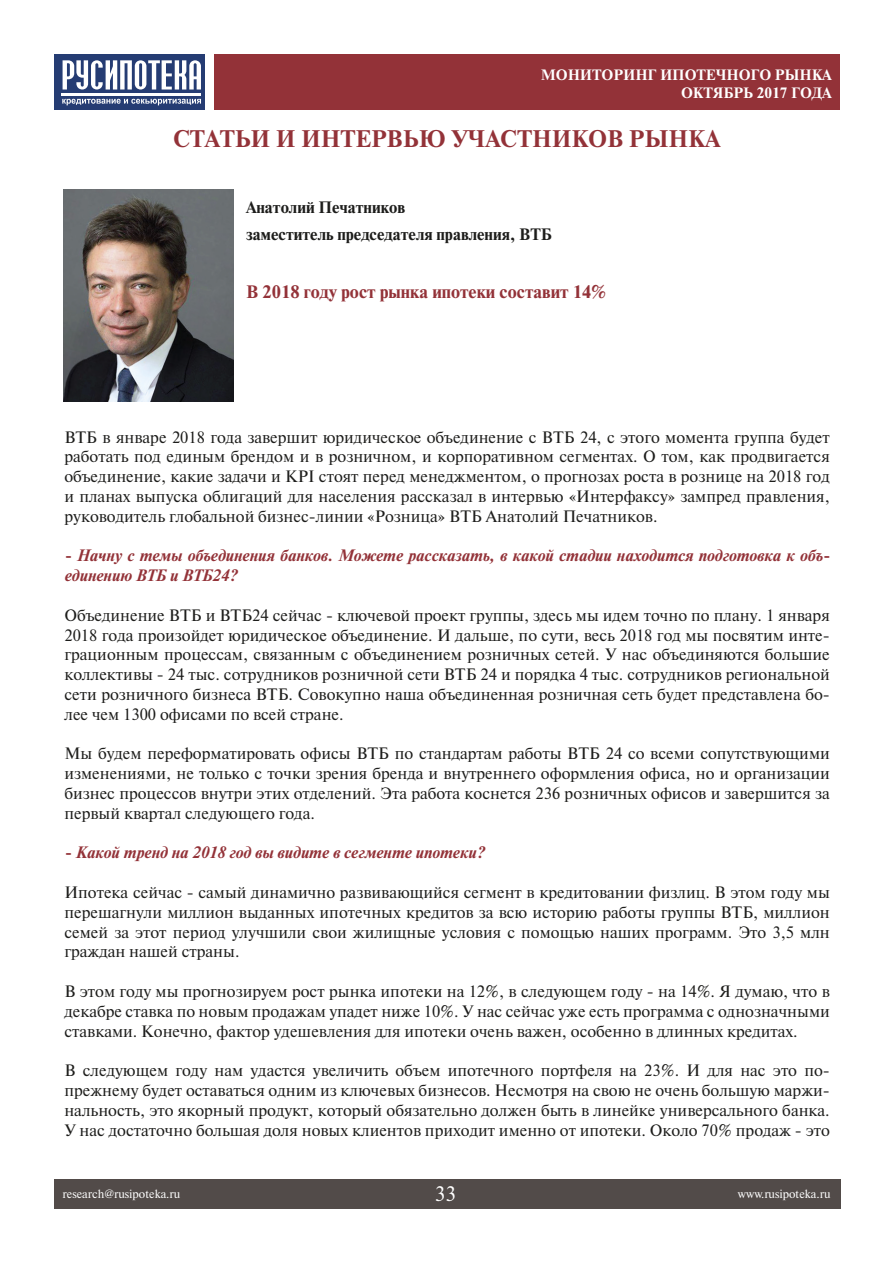
<style>
.page{position:relative;width:893px;height:1263px;background:#fff}
.page>*{position:absolute;margin:0;border:0;box-sizing:border-box;transform-origin:0 0}
.t1{font:700 24px "Newton C";color:#933238}
.t2{font:21px "Newton C";color:#fff}
.t3{font:700 18px "Newton C";color:#933238}
.t4{font:16.5px/19.8px "Newton C";color:#1d1d1b;text-align:justify}
.t5{font:italic 700 16.5px/19.8px "Newton C";color:#933238}
.t6{font:700 16.5px "Newton C";color:#1d1d1b}
.t7{font:700 15px/18px "Newton C";color:#fff;text-align:right}
.t8{font:12px "Newton C";color:#fff}
</style>
<div class="page">
<div style="left:54px;top:1180px;width:787px;height:29px;background:#524b49"></div>
<div style="left:215px;top:54px;width:625px;height:55px;background:#933238"></div>
<div style="left:55px;top:54px;width:150px;height:56px;background:#253c73"></div>
<svg style="left:63px;top:60px;width:138px;height:29px"></svg>
<hr style="left:62px;top:93px;width:139px;height:2px;background:#fff">
<svg style="left:62px;top:99px;width:139px;height:6px"></svg>
<img style="left:64px;top:189px;width:170px;height:213px">
<p class="t7" style="left:541px;top:66px;width:292px">МОНИТОРИНГ ИПОТЕЧНОГО РЫНКА<br>ОКТЯБРЬ 2017 ГОДА</p>
<p class="t1" style="left:173px;top:125px;width:548px">СТАТЬИ И ИНТЕРВЬЮ УЧАСТНИКОВ РЫНКА</p>
<p class="t6" style="left:246px;top:198px;width:160px">Анатолий Печатников</p>
<p class="t6" style="left:246px;top:225px;width:307px">заместитель председателя правления, ВТБ</p>
<p class="t3" style="left:246px;top:282px;width:362px">В 2018 году рост рынка ипотеки составит 14%</p>
<p class="t4" style="left:64px;top:427px;width:767px">ВТБ в январе 2018 года завершит юридическое объединение с ВТБ 24, с этого момента группа будет работать под единым брендом и в розничном, и корпоративном сегментах. О том, как продвигается объединение, какие задачи и KPI стоят перед менеджментом, о прогнозах роста в рознице на 2018 год и планах выпуска облигаций для населения рассказал в интервью «Интерфаксу» зампред правления, руководитель глобальной бизнес-линии «Розница» ВТБ Анатолий Печатников.</p>
<p class="t5" style="left:64px;top:546px;width:767px">- Начну с темы объединения банков. Можете рассказать, в какой стадии находится подготовка к объ&shy;единению ВТБ и ВТБ24?</p>
<p class="t4" style="left:64px;top:605px;width:767px">Объединение ВТБ и ВТБ24 сейчас - ключевой проект группы, здесь мы идем точно по плану. 1 января 2018 года произойдет юридическое объединение. И дальше, по сути, весь 2018 год мы посвятим инте&shy;грационным процессам, связанным с объединением розничных сетей. У нас объединяются большие коллективы - 24 тыс. сотрудников розничной сети ВТБ 24 и порядка 4 тыс. сотрудников региональной сети розничного бизнеса ВТБ. Совокупно наша объединенная розничная сеть будет представлена бо&shy;лее чем 1300 офисами по всей стране.</p>
<p class="t4" style="left:64px;top:744px;width:767px">Мы будем переформатировать офисы ВТБ по стандартам работы ВТБ 24 со всеми сопутствующими изменениями, не только с точки зрения бренда и внутреннего оформления офиса, но и организации бизнес процессов внутри этих отделений. Эта работа коснется 236 розничных офисов и завершится за первый квартал следующего года.</p>
<p class="t5" style="left:64px;top:843px;width:421px">- Какой тренд на 2018 год вы видите в сегменте ипотеки?</p>
<p class="t4" style="left:64px;top:882px;width:767px">Ипотека сейчас - самый динамично развивающийся сегмент в кредитовании физлиц. В этом году мы перешагнули миллион выданных ипотечных кредитов за всю историю работы группы ВТБ, миллион семей за этот период улучшили свои жилищные условия с помощью наших программ. Это 3,5 млн граждан нашей страны.</p>
<p class="t4" style="left:64px;top:981px;width:767px">В этом году мы прогнозируем рост рынка ипотеки на 12%, в следующем году - на 14%. Я думаю, что в декабре ставка по новым продажам упадет ниже 10%. У нас сейчас уже есть программа с однозначными ставками. Конечно, фактор удешевления для ипотеки очень важен, особенно в длинных кредитах.</p>
<p class="t4" style="left:64px;top:1061px;width:767px">В следующем году нам удастся увеличить объем ипотечного портфеля на 23%. И для нас это по&shy;прежнему будет оставаться одним из ключевых бизнесов. Несмотря на свою не очень большую маржи&shy;нальность, это якорный продукт, который обязательно должен быть в линейке универсального банка.<br>У нас достаточно большая доля новых клиентов приходит именно от ипотеки. Около 70% продаж - это</p>
<p class="t2" style="left:435px;top:1182px;width:23px">33</p>
<p class="t8" style="left:63px;top:1187px;width:119px">research@rusipoteka.ru</p>
<p class="t8" style="left:738px;top:1187px;width:94px">www.rusipoteka.ru</p>
</div>
